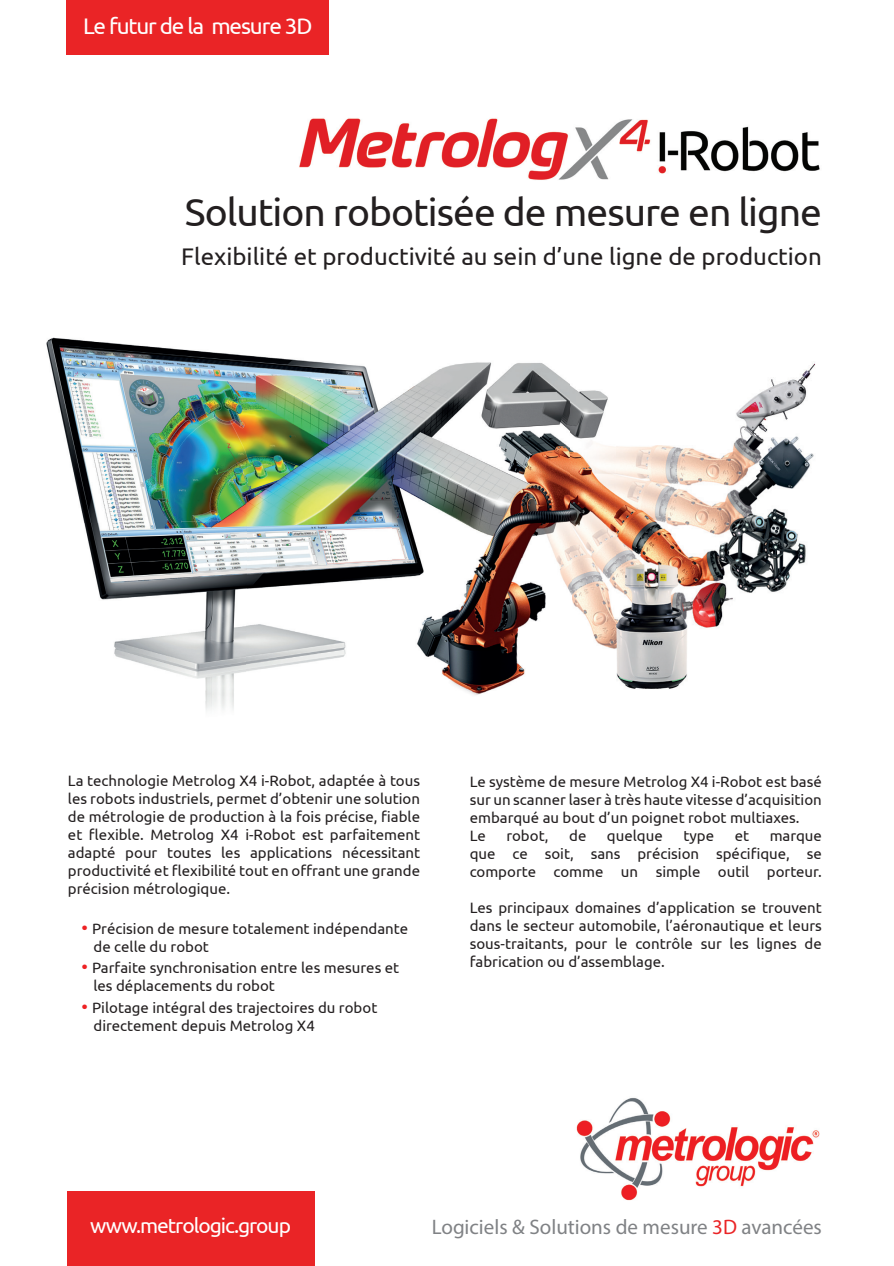
<style>
.page{position:relative;width:894px;height:1266px;background:#fff}
.page>*{position:absolute;margin:0;border:0;box-sizing:border-box;transform-origin:0 0}
.t1{font:39px "Ubuntu";letter-spacing:-.025em;color:#231f20}
.t2{font:24px "Ubuntu";color:#231f20}
.t3{font:22.5px "Ubuntu";letter-spacing:-.05em;color:#fff}
.t4{font:21px "Myriad Pro";color:#808285}
.t5{font:21px "Ubuntu";letter-spacing:-.05em;color:#fff}
.t6{font:15px/18px "Ubuntu";color:#231f20}
.s1{font-size:18px;color:#ee2123}
.s2{color:#ea2426}
</style>
<div class="page">
<img style="left:576px;top:1098px;width:244px;height:102px">
<div style="left:67px;top:0;width:262px;height:55px;background:#ea2426"></div>
<div style="left:67px;top:1190px;width:247px;height:75px;background:#ea2426"></div>
<img style="left:46px;top:337px;width:200px;height:374px">
<img style="left:246px;top:355px;width:147px;height:234px">
<img style="left:246px;top:624px;width:100px;height:48px">
<img style="left:615px;top:362px;width:200px;height:327px">
<img style="left:393px;top:362px;width:222px;height:333px">
<img style="left:299px;top:118px;width:521px;height:62px">
<h3 class="t3" style="left:83px;top:13px;width:231px">Le futur de la mesure 3D</h3>
<h1 class="t1" style="left:185px;top:188px;width:638px">Solution robotisée de mesure en ligne</h1>
<h2 class="t2" style="left:181px;top:242px;width:642px">Flexibilité et productivité au sein d’une ligne de production</h2>
<p class="t6" style="left:68px;top:771px;width:353px;text-align:justify">La technologie Metrolog X4 i-Robot, adaptée à tous les robots industriels, permet d’obtenir une solution de métrologie de production à la fois précise, fiable et flexible. Metrolog X4 i-Robot est parfaitement adapté pour toutes les applications nécessitant productivité et flexibilité tout en offrant une grande précision métrologique.</p>
<p class="t6" style="left:93px;top:918px;width:316px;text-indent:-12px"><span class="s1">•</span> Précision de mesure totalement indépendante de celle du robot</p>
<p class="t6" style="left:93px;top:958px;width:307px;text-indent:-12px"><span class="s1">•</span> Parfaite synchronisation entre les mesures et les déplacements du robot</p>
<p class="t6" style="left:93px;top:997px;width:285px;text-indent:-12px"><span class="s1">•</span> Pilotage intégral des trajectoires du robot directement depuis Metrolog X4</p>
<p class="t6" style="left:469px;top:771px;width:353px">Le système de mesure Metrolog X4 i-Robot est basé sur un scanner laser à très haute vitesse d’acquisition embarqué au bout d’un poignet robot multiaxes.<br>Le</p>
<p class="t6" style="left:506px;top:825px;width:44px">robot,</p>
<p class="t6" style="left:569px;top:825px;width:19px">de</p>
<p class="t6" style="left:606px;top:825px;width:57px">quelque</p>
<p class="t6" style="left:683px;top:825px;width:32px">type</p>
<p class="t6" style="left:734px;top:825px;width:16px">et</p>
<p class="t6" style="left:469px;top:825px;width:353px;text-align:justify;text-indent:300px">marque que ce soit, sans précision spécifique, se comporte comme un simple outil porteur.</p>
<p class="t6" style="left:469px;top:897px;width:353px;text-align:justify">Les principaux domaines d’application se trouvent dans le secteur automobile, l’aéronautique et leurs sous-traitants, pour le contrôle sur les lignes de fabrication ou d’assemblage.</p>
<h3 class="t5" style="left:90px;top:1212px;width:202px">www.metrologic.group</h3>
<h3 class="t4" style="left:431px;top:1213px;width:391px">Logiciels &amp; Solutions de mesure <span class="s2">3D</span> avancées</h3>
</div>
